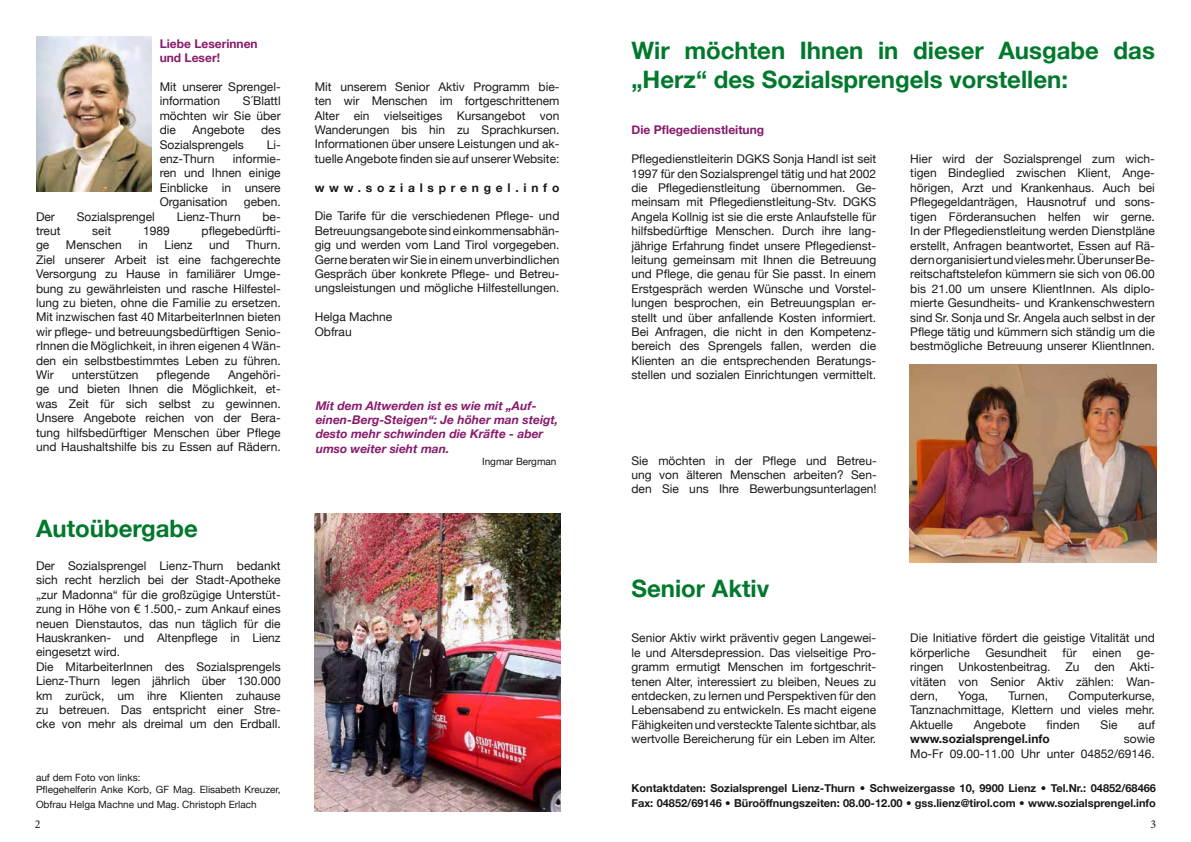
<style>
.page{position:relative;width:1191px;height:842px;background:#fff}
.page>*{position:absolute;margin:0;border:0;box-sizing:border-box;transform-origin:0 0}
.t1{font:700 24px/28.8px "Helvetica Neue";color:#00792c}
.t2{font:12px/14.4px "Helvetica Neue";color:#1a171c;text-align:justify}
.t3{font:italic 700 12px/14.4px "Helvetica Neue";color:#881b6c}
.t4{font:700 12px/14.4px "Helvetica Neue";color:#881b6c}
.t5{font:700 12px "Helvetica Neue";letter-spacing:.4em;color:#1a171c}
.t6{font:700 12px "Helvetica Neue";color:#1a171c}
.t7{font:12px "Minion Pro";color:#1a171c}
.t8{font:700 11px/14.4px "Helvetica Neue";color:#1a171c}
.t9{font:10px/12px "Helvetica Neue";color:#1a171c}
</style>
<div class="page">
<img style="left:36px;top:36px;width:115px;height:156px">
<img style="left:315px;top:513px;width:245px;height:298px">
<img style="left:909px;top:364px;width:247px;height:199px">
<p class="t4" style="left:160px;top:36px;width:99px">Liebe Leserinnen und Leser!</p>
<p class="t2" style="left:160px;top:79px;width:122px">Mit unserer Sprengel&shy;information</p>
<p class="t2" style="left:160px;top:93px;width:122px;text-indent:83px">S´Blattl möchten wir Sie über die</p>
<p class="t2" style="left:192px;top:122px;width:54px">Angebote</p>
<p class="t2" style="left:261px;top:122px;width:21px">des</p>
<p class="t2" style="left:160px;top:136px;width:86px">Sozialsprengels</p>
<p class="t2" style="left:267px;top:136px;width:16px">Li-</p>
<p class="t2" style="left:160px;top:151px;width:56px">enz-Thurn</p>
<p class="t2" style="left:160px;top:151px;width:122px;text-indent:73px">informie&shy;ren und Ihnen einige Einblicke in unsere Organisation</p>
<p class="t2" style="left:244px;top:194px;width:38px">geben.</p>
<p class="t2" style="left:36px;top:208px;width:20px">Der</p>
<p class="t2" style="left:77px;top:208px;width:80px">Sozialsprengel</p>
<p class="t2" style="left:177px;top:208px;width:65px">Lienz-Thurn</p>
<p class="t2" style="left:262px;top:208px;width:20px">be-</p>
<p class="t2" style="left:36px;top:223px;width:26px">treut</p>
<p class="t2" style="left:92px;top:223px;width:20px">seit</p>
<p class="t2" style="left:143px;top:223px;width:28px">1989</p>
<p class="t2" style="left:202px;top:223px;width:81px">pflegebedürfti-</p>
<p class="t2" style="left:36px;top:237px;width:15px">ge</p>
<p class="t2" style="left:66px;top:237px;width:57px">Menschen</p>
<p class="t2" style="left:138px;top:237px;width:11px">in</p>
<p class="t2" style="left:164px;top:237px;width:30px">Lienz</p>
<p class="t2" style="left:209px;top:237px;width:22px">und</p>
<p class="t2" style="left:36px;top:237px;width:246px;text-indent:210px">Thurn.<br>Ziel unserer Arbeit ist eine fachgerechte Versorgung zu Hause in familiärer Umge&shy;bung zu gewährleisten und rasche Hilfestel&shy;lung zu bieten, ohne die Familie zu ersetzen.<br>Mit inzwischen fast 40 MitarbeiterInnen bieten wir pflege- und betreuungsbedürftigen Senio&shy;rInnen die Möglichkeit, in ihren eigenen 4 Wän&shy;den ein selbstbestimmtes Leben zu führen.<br>Wir</p>
<p class="t2" style="left:72px;top:367px;width:68px">unterstützen</p>
<p class="t2" style="left:157px;top:367px;width:55px">pflegende</p>
<p class="t2" style="left:36px;top:367px;width:246px;text-indent:192px">Angehöri&shy;ge und bieten Ihnen die Möglichkeit, et&shy;was Zeit für sich selbst zu gewinnen.<br>Unsere Angebote reichen von der Bera&shy;tung hilfsbedürftiger Menschen über Pflege und Haushaltshilfe bis zu Essen auf Rädern.</p>
<h1 class="t1" style="left:36px;top:512px;width:163px">Autoübergabe</h1>
<p class="t2" style="left:36px;top:558px;width:246px;text-align:left">Der Sozialsprengel Lienz-Thurn bedankt sich recht herzlich bei der Stadt-Apotheke „zur Madonna“ für die großzügige Unterstüt&shy;zung in Höhe von € 1.500,- zum Ankauf eines neuen Dienstautos, das nun täglich für die Hauskranken- und Altenpflege in Lienz eingesetzt wird.<br>Die MitarbeiterInnen des Sozialsprengels Lienz-Thurn legen jährlich über 130.000 km zurück, um ihre Klienten zuhause zu betreuen. Das entspricht einer Stre&shy;cke von mehr als dreimal um den Erdball.</p>
<p class="t9" style="left:36px;top:771px;width:246px">auf dem Foto von links:<br>Pflegehelferin Anke Korb, GF Mag. Elisabeth Kreuzer,</p>
<p class="t9" style="left:36px;top:797px;width:222px">Obfrau Helga Machne und Mag. Christoph Erlach</p>
<p class="t2" style="left:315px;top:78px;width:246px">Mit unserem Senior Aktiv Programm bie&shy;ten wir Menschen im fortgeschrittenem Alter ein vielseitiges Kursangebot von Wanderungen bis hin zu Sprachkursen.<br>Informationen über unsere Leistungen und ak&shy;tuelle Angebote finden sie auf unserer Website:</p>
<p class="t5" style="left:315px;top:176px;width:246px">www.sozialsprengel.info</p>
<p class="t2" style="left:315px;top:208px;width:246px">Die Tarife für die verschiedenen Pflege- und Betreuungsangebote sind einkommensabhän&shy;gig und werden vom Land Tirol vorgegeben.<br>Gerne beraten wir Sie in einem unverbindlichen Gespräch über konkrete Pflege- und Betreu&shy;ungsleistungen und mögliche Hilfestellungen.</p>
<p class="t2" style="left:315px;top:309px;width:79px">Helga Machne<br>Obfrau</p>
<p class="t3" style="left:316px;top:398px;width:244px">Mit dem Altwerden ist es wie mit „Auf&shy;einen-Berg-Steigen“: Je höher man steigt, desto mehr schwinden die Kräfte - aber umso weiter sieht man.</p>
<p class="t9" style="left:482px;top:454px;width:76px">Ingmar Bergman</p>
<h1 class="t1" style="left:631px;top:35px;width:525px">Wir möchten Ihnen in dieser Ausgabe das „Herz“ des Sozialsprengels vorstellen:</h1>
<p class="t4" style="left:631px;top:122px;width:134px">Die Pflegedienstleitung</p>
<p class="t2" style="left:631px;top:151px;width:246px">Pflegedienstleiterin DGKS Sonja Handl ist seit 1997 für den Sozialsprengel tätig und hat 2002 die Pflegedienstleitung übernommen. Ge&shy;meinsam mit Pflegedienstleitung-Stv. DGKS Angela Kollnig ist sie die erste Anlaufstelle für hilfsbedürftige Menschen. Durch ihre lang&shy;jährige Erfahrung findet unsere Pflegedienst&shy;leitung gemeinsam mit Ihnen die Betreuung und Pflege, die genau für Sie passt. In einem Erstgespräch werden Wünsche und Vorstel&shy;lungen besprochen, ein Betreuungsplan er&shy;stellt und über anfallende Kosten informiert.<br>Bei Anfragen, die nicht in den Kompetenz&shy;bereich des Sprengels fallen, werden die Klienten an die entsprechenden Beratungs&shy;stellen und sozialen Einrichtungen vermittelt.</p>
<p class="t2" style="left:910px;top:151px;width:246px">Hier wird der Sozialsprengel zum wich&shy;tigen Bindeglied zwischen Klient, Ange&shy;hörigen, Arzt und Krankenhaus. Auch bei Pflegegeldanträgen, Hausnotruf und sons&shy;tigen Förderansuchen helfen wir gerne.<br>In der Pflegedienstleitung werden Dienstpläne erstellt, Anfragen beantwortet, Essen auf Rä&shy;dern organisiert und vieles mehr. Über unser Be&shy;reitschaftstelefon kümmern sie sich von 06.00 bis 21.00 um unsere KlientInnen. Als diplo&shy;mierte Gesundheits- und Krankenschwestern sind Sr. Sonja und Sr. Angela auch selbst in der Pflege tätig und kümmern sich ständig um die bestmögliche Betreuung unserer KlientInnen.</p>
<p class="t2" style="left:631px;top:452px;width:247px">Sie möchten in der Pflege und Betreu&shy;ung von älteren Menschen arbeiten? Sen&shy;den Sie uns Ihre Bewerbungsunterlagen!</p>
<h1 class="t1" style="left:631px;top:573px;width:139px">Senior Aktiv</h1>
<p class="t2" style="left:631px;top:630px;width:246px">Senior Aktiv wirkt präventiv gegen Langewei&shy;le und Altersdepression. Das vielseitige Pro&shy;gramm ermutigt Menschen im fortgeschrit&shy;tenen Alter, interessiert zu bleiben, Neues zu entdecken, zu lernen und Perspektiven für den Lebensabend zu entwickeln. Es macht eigene Fähigkeiten und versteckte Talente sichtbar, als wertvolle Bereicherung für ein Leben im Alter.</p>
<p class="t2" style="left:910px;top:630px;width:246px">Die Initiative fördert die geistige Vitalität und körperliche</p>
<p class="t2" style="left:985px;top:644px;width:63px">Gesundheit</p>
<p class="t2" style="left:1062px;top:644px;width:16px">für</p>
<p class="t2" style="left:1092px;top:644px;width:30px">einen</p>
<p class="t2" style="left:910px;top:644px;width:246px;text-indent:227px">ge&shy;ringen Unkostenbeitrag. Zu den Akti&shy;vitäten von Senior Aktiv zählen: Wan&shy;dern,</p>
<p class="t2" style="left:910px;top:688px;width:246px;text-indent:158px">Computerkurse, Tanznachmittage, Klettern und vieles mehr.<br>Aktuelle</p>
<p class="t2" style="left:958px;top:688px;width:31px">Yoga,</p>
<p class="t2" style="left:1008px;top:688px;width:41px">Turnen,</p>
<p class="t2" style="left:973px;top:716px;width:54px">Angebote</p>
<p class="t2" style="left:1046px;top:716px;width:35px">finden</p>
<p class="t2" style="left:1100px;top:716px;width:18px">Sie</p>
<p class="t2" style="left:1138px;top:716px;width:18px">auf</p>
<p class="t6" style="left:910px;top:728px;width:141px">www.sozialsprengel.info</p>
<p class="t2" style="left:910px;top:731px;width:246px;text-align:right">sowie<br>Mo-Fr 09.00-11.00 Uhr unter 04852/69146.</p>
<p class="t8" style="left:631px;top:781px;width:526px">Kontaktdaten: Sozialsprengel Lienz-Thurn • Schweizergasse 10, 9900 Lienz • Tel.Nr.: 04852/68466<br>Fax: 04852/69146 • Büroöffnungszeiten: 08.00-12.00 • gss.lienz@tirol.com • www.sozialsprengel.info</p>
<p class="t7" style="left:35px;top:816px;width:7px">2</p>
<p class="t7" style="left:1150px;top:816px;width:7px">3</p>
</div>
